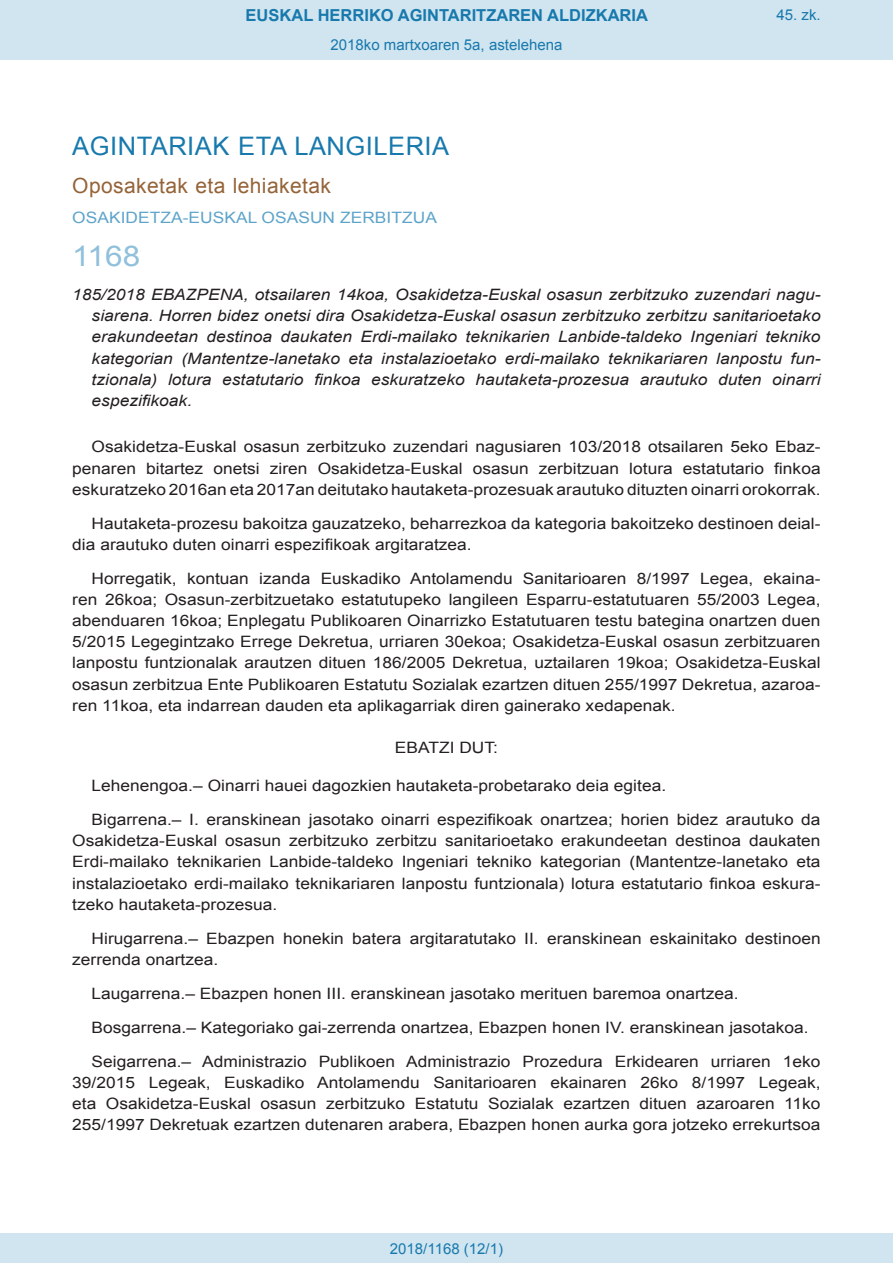
<style>
.page{position:relative;width:893px;height:1263px;background:#fff}
.page>*{position:absolute;margin:0;border:0;box-sizing:border-box;transform-origin:0 0}
.BOPVOrden{font:28.5px "Arial";color:#90c0db;scale:1.11 1}
.BOPVSeccion{font:25.5px "Arial";letter-spacing:.02em;color:#1879ad}
.BOPVSubseccion{font:21px "Arial";letter-spacing:.02em;color:#956338}
.t1{font:700 16.5px "Arial";color:#1879ad}
.BOPVDetalle{font:15.6px/21.1px "Arial";color:#231f20;text-align:justify;scale:1.11 1}
.BOPVTitulo{font:italic 15.6px/21.1px "Arial";color:#231f20;text-align:justify;scale:1.11 1}
.BOPVOrganismo{font:15.6px "Arial";letter-spacing:.005em;color:#5ea4ca;scale:1.11 1}
.BOPVClave{font:15.6px "Arial";color:#231f20;scale:1.11 1}
.Paginacion_Centro{font:15px "Arial";color:#1879ad}
</style>
<div class="page">
<div style="left:0;top:0;width:893px;height:60px;background:#d0e5f0"></div>
<div style="left:0;top:1233px;width:893px;height:30px;background:#d0e5f0"></div>
<p class="t1" style="left:246px;top:4px;width:404px">EUSKAL HERRIKO AGINTARITZAREN ALDIZKARIA</p>
<p class="Paginacion_Centro" style="left:331px;top:35px;width:233px">2018ko martxoaren 5a, astelehena</p>
<p class="Paginacion_Centro" style="left:776px;top:5px;width:46px">45. zk.</p>
<p class="BOPVSeccion" style="left:72px;top:129px;width:378px">AGINTARIAK ETA LANGILERIA</p>
<p class="BOPVSubseccion" style="left:72px;top:172px;width:260px">Oposaketak eta lehiaketak</p>
<p class="BOPVOrganismo" style="left:72px;top:207px;width:330px">OSAKIDETZA-EUSKAL OSASUN ZERBITZUA</p>
<p class="BOPVOrden" style="left:72px;top:237px;width:63px">1168</p>
<p class="BOPVTitulo" style="left:92px;top:284px;width:658px;text-indent:-19px">185/2018 EBAZPENA, otsailaren 14koa, Osakidetza-Euskal osasun zerbitzuko zuzendari nagu&shy;siarena. Horren bidez onetsi dira Osakidetza-Euskal osasun zerbitzuko zerbitzu sanitarioetako erakundeetan destinoa daukaten Erdi-mailako teknikarien Lanbide-taldeko Ingeniari tekniko kategorian (Mantentze-lanetako eta instalazioetako erdi-mailako teknikariaren lanpostu fun&shy;tzionala) lotura estatutario finkoa eskuratzeko hautaketa-prozesua arautuko duten oinarri espezifikoak.</p>
<p class="BOPVDetalle" style="left:72px;top:437px;width:676px;text-indent:19px">Osakidetza-Euskal osasun zerbitzuko zuzendari nagusiaren 103/2018 otsailaren 5eko Ebaz&shy;penaren bitartez onetsi ziren Osakidetza-Euskal osasun zerbitzuan lotura estatutario finkoa eskuratzeko 2016an eta 2017an deitutako hautaketa-prozesuak arautuko dituzten oinarri orokorrak.</p>
<p class="BOPVDetalle" style="left:72px;top:513px;width:676px;text-indent:19px">Hautaketa-prozesu bakoitza gauzatzeko, beharrezkoa da kategoria bakoitzeko destinoen deial&shy;dia arautuko duten oinarri espezifikoak argitaratzea.</p>
<p class="BOPVDetalle" style="left:72px;top:568px;width:676px;text-indent:19px">Horregatik, kontuan izanda Euskadiko Antolamendu Sanitarioaren 8/1997 Legea, ekaina&shy;ren 26koa; Osasun-zerbitzuetako estatutupeko langileen Esparru-estatutuaren 55/2003 Legea, abenduaren 16koa; Enplegatu Publikoaren Oinarrizko Estatutuaren testu bategina onartzen duen 5/2015 Legegintzako Errege Dekretua, urriaren 30ekoa; Osakidetza-Euskal osasun zerbitzuaren lanpostu funtzionalak arautzen dituen 186/2005 Dekretua, uztailaren 19koa; Osakidetza-Euskal osasun zerbitzua Ente Publikoaren Estatutu Sozialak ezartzen dituen 255/1997 Dekretua, azaroa&shy;ren 11koa, eta indarrean dauden eta aplikagarriak diren gainerako xedapenak.</p>
<p class="BOPVClave" style="left:395px;top:737px;width:94px">EBATZI DUT:</p>
<p class="BOPVDetalle" style="left:92px;top:775px;width:519px">Lehenengoa.– Oinarri hauei dagozkien hautaketa-probetarako deia egitea.</p>
<p class="BOPVDetalle" style="left:72px;top:809px;width:676px;text-indent:19px">Bigarrena.– I. eranskinean jasotako oinarri espezifikoak onartzea; horien bidez arautuko da Osakidetza-Euskal osasun zerbitzuko zerbitzu sanitarioetako erakundeetan destinoa daukaten Erdi-mailako teknikarien Lanbide-taldeko Ingeniari tekniko kategorian (Mantentze-lanetako eta instalazioetako erdi-mailako teknikariaren lanpostu funtzionala) lotura estatutario finkoa eskura&shy;tzeko hautaketa-prozesua.</p>
<p class="BOPVDetalle" style="left:72px;top:928px;width:676px;text-indent:19px">Hirugarrena.– Ebazpen honekin batera argitaratutako II. eranskinean eskainitako destinoen zerrenda onartzea.</p>
<p class="BOPVDetalle" style="left:92px;top:983px;width:584px">Laugarrena.– Ebazpen honen III. eranskinean jasotako merituen baremoa onartzea.</p>
<p class="BOPVDetalle" style="left:92px;top:1017px;width:647px">Bosgarrena.– Kategoriako gai-zerrenda onartzea, Ebazpen honen IV. eranskinean jasotakoa.</p>
<p class="BOPVDetalle" style="left:72px;top:1051px;width:676px;text-indent:19px">Seigarrena.– Administrazio Publikoen Administrazio Prozedura Erkidearen urriaren 1eko 39/2015 Legeak, Euskadiko Antolamendu Sanitarioaren ekainaren 26ko 8/1997 Legeak, eta Osakidetza-Euskal osasun zerbitzuko Estatutu Sozialak ezartzen dituen azaroaren 11ko 255/1997 Dekretuak ezartzen dutenaren arabera, Ebazpen honen aurka gora jotzeko errekurtsoa</p>
<p class="Paginacion_Centro" style="left:390px;top:1238px;width:115px">2018/1168 (12/1)</p>
</div>
